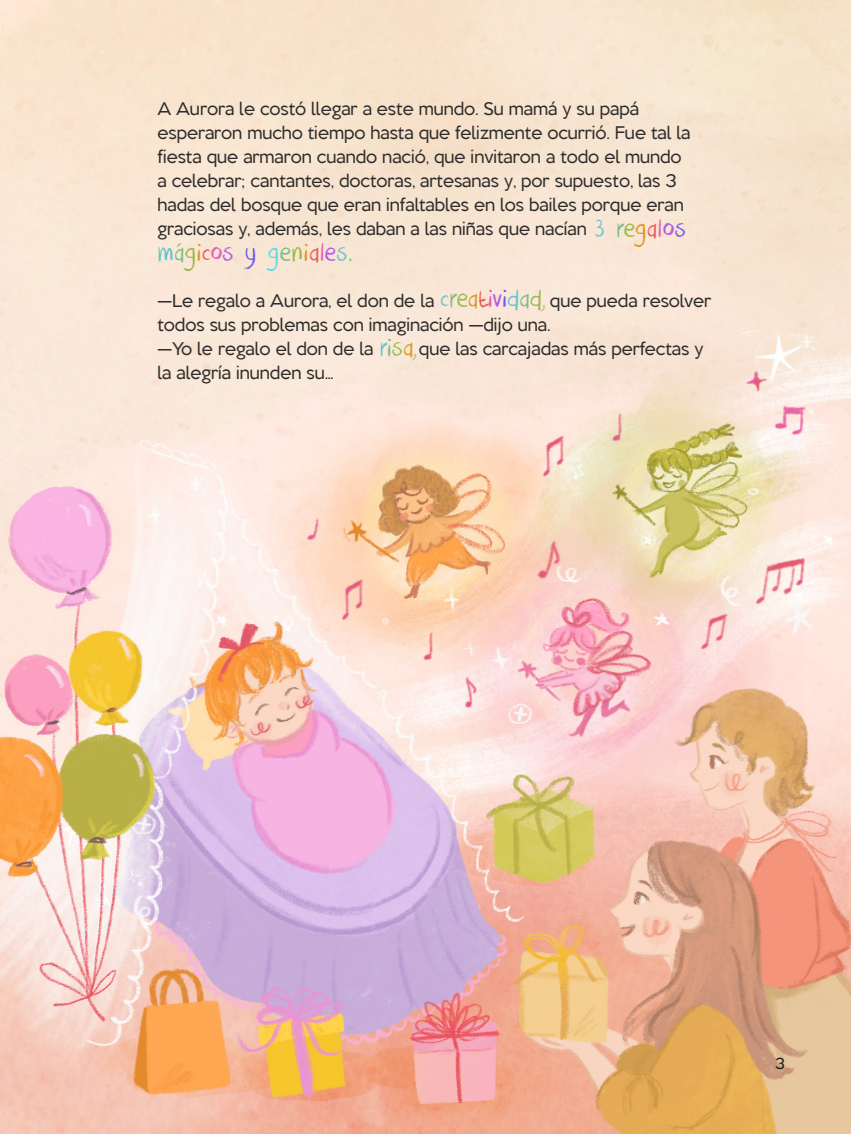
<style>
.page{position:relative;width:851px;height:1134px;background:#fff}
.page>*{position:absolute;margin:0;border:0;box-sizing:border-box;transform-origin:0 0}
.ONOMATOPEYAS{font:28px "DK Crayon Crumble";letter-spacing:.02em;color:#74bd80}
.ONOMATOPEYAS-2{font:28px "DK Crayon Crumble";letter-spacing:-.01em;color:#96ba43}
.ONOMATOPEYAS-3{font:28px "DK Crayon Crumble";color:#5dc4cf}
.CUERPO_DE_TEXTO_2{font:16px/24px "Keep Calm";color:#2e2d2c}
.t1{font:14px "Keep Calm";color:#1d1d1b}
.s1{color:#74bd80}
.s2{color:#96ba43}
.s3{color:#de9518}
.s4{color:#e85454}
.s5{color:#e854b7}
.s6{color:#af54e8}
.s7{color:#6754e8}
.s8{color:#5dc4cf}
.s9{color:#54dae8}
</style>
<div class="page">
<img style="left:0;top:0;width:850px;height:1134px">
<p class="CUERPO_DE_TEXTO_2" style="left:157px;top:95px;width:534px">A Aurora le costó llegar a este mundo. Su mamá y su papá esperaron mucho tiempo hasta que felizmente ocurrió. Fue tal la fiesta que armaron cuando nació, que invitaron a todo el mundo a celebrar; cantantes, doctoras, artesanas y, por supuesto, las 3 hadas del bosque que eran infaltables en los bailes porque eran graciosas y, además, les daban a las niñas que nacían</p>
<p class="ONOMATOPEYAS-3" style="left:594px;top:212px;width:93px">3 <span class="s1">r</span><span class="s2">e</span><span class="s3">g</span><span class="s4">a</span><span class="s5">l</span><span class="s6">o</span><span class="s7">s</span></p>
<p class="ONOMATOPEYAS" style="left:157px;top:236px;width:197px"><span class="s8">m</span>á<span class="s2">g</span><span class="s3">i</span><span class="s4">c</span><span class="s5">o</span><span class="s6">s</span> <span class="s7">y</span> <span class="s9">g</span>e<span class="s2">n</span><span class="s3">i</span><span class="s4">a</span><span class="s5">l</span><span class="s6">e</span><span class="s8">s</span>.</p>
<p class="ONOMATOPEYAS-2" style="left:440px;top:282px;width:107px"><span class="s8">c</span><span class="s1">r</span>e<span class="s3">a</span><span class="s4">t</span><span class="s5">i</span><span class="s6">v</span><span class="s7">i</span><span class="s8">d</span><span class="s1">a</span>d,</p>
<p class="CUERPO_DE_TEXTO_2" style="left:157px;top:287px;width:555px;text-indent:392px">que pueda resolver todos sus problemas con imaginación —dijo una.</p>
<p class="CUERPO_DE_TEXTO_2" style="left:157px;top:335px;width:217px">—Yo le regalo el don de la</p>
<p class="CUERPO_DE_TEXTO_2" style="left:419px;top:335px;width:286px">que las carcajadas más perfectas y</p>
<p class="CUERPO_DE_TEXTO_2" style="left:157px;top:359px;width:178px">la alegría inunden su…</p>
<p class="CUERPO_DE_TEXTO_2" style="left:157px;top:287px;width:278px">—Le regalo a Aurora, el don de la</p>
<p class="ONOMATOPEYAS-2" style="left:380px;top:331px;width:38px"><span class="s8">r</span><span class="s1">i</span>s<span class="s3">a</span>,</p>
<p class="t1" style="left:775px;top:1051px;width:11px">3</p>
</div>
